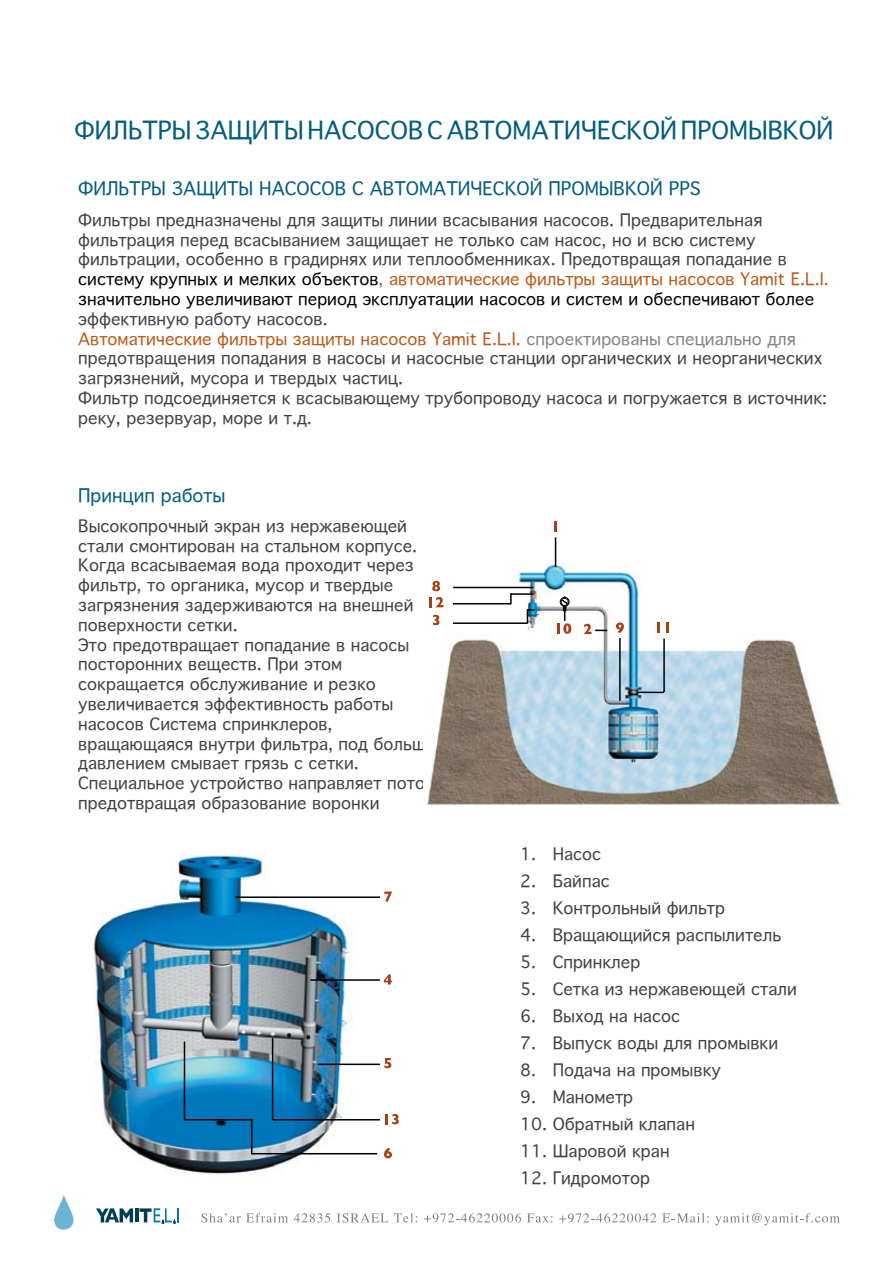
<style>
.page{position:relative;width:893px;height:1263px;background:#fff}
.page>*{position:absolute;margin:0;border:0;box-sizing:border-box;transform-origin:0 0}
.t1{font:24px "Priamoj Prop";color:#005d7e}
.t2{font:18px "Priamoj Prop";color:#005d7e}
.t3{font:16.5px/19.8px "Priamoj Prop";color:#454040}
.s1{color:#000}
.s2{color:#787878}
.s3{color:#be5817}
.s4{color:#898281}
</style>
<div class="page">
<svg style="left:100px;top:1208px;width:666px;height:18px"></svg>
<img style="left:93px;top:852px;width:296px;height:322px">
<hr style="left:236px;top:896px;width:144px;height:2px;background:#000">
<svg style="left:384px;top:891px;width:8px;height:11px"></svg>
<hr style="left:310px;top:979px;width:70px;height:2px;background:#000">
<svg style="left:384px;top:974px;width:8px;height:10px"></svg>
<hr style="left:318px;top:1063px;width:62px;height:2px;background:#000">
<svg style="left:384px;top:1058px;width:7px;height:10px"></svg>
<hr style="left:273px;top:1119px;width:107px;height:1px;background:#000">
<hr style="left:272px;top:1038px;width:1px;height:82px;background:#000">
<svg style="left:385px;top:1114px;width:14px;height:10px"></svg>
<hr style="left:184px;top:1041px;width:1px;height:78px;background:#000">
<hr style="left:184px;top:1119px;width:68px;height:1px;background:#000">
<hr style="left:251px;top:1120px;width:1px;height:34px;background:#000">
<hr style="left:252px;top:1153px;width:125px;height:1px;background:#000">
<svg style="left:384px;top:1148px;width:8px;height:10px"></svg>
<img style="left:426px;top:563px;width:414px;height:243px">
<hr style="left:453px;top:587px;width:80px;height:1px;background:#000">
<svg style="left:432px;top:581px;width:8px;height:10px"></svg>
<svg style="left:527px;top:609px;width:8px;height:15px"></svg>
<hr style="left:453px;top:622px;width:74px;height:2px;background:#000">
<svg style="left:433px;top:615px;width:6px;height:10px"></svg>
<svg style="left:584px;top:624px;width:23px;height:10px"></svg>
<hr style="left:639px;top:691px;width:25px;height:2px;background:#000">
<hr style="left:663px;top:638px;width:2px;height:54px;background:#000">
<svg style="left:658px;top:623px;width:2px;height:10px"></svg>
<svg style="left:666px;top:623px;width:3px;height:10px"></svg>
<hr style="left:619px;top:638px;width:2px;height:63px;background:#000">
<svg style="left:616px;top:622px;width:8px;height:11px"></svg>
<hr style="left:510px;top:593px;width:23px;height:2px;background:#000">
<svg style="left:510px;top:595px;width:2px;height:9px"></svg>
<hr style="left:453px;top:603px;width:58px;height:1px;background:#000">
<svg style="left:429px;top:597px;width:14px;height:10px"></svg>
<svg style="left:554px;top:521px;width:3px;height:10px"></svg>
<hr style="left:555px;top:537px;width:1px;height:30px;background:#000">
<svg style="left:557px;top:596px;width:14px;height:38px"></svg>
<svg style="left:54px;top:1195px;width:20px;height:35px"></svg>
<svg style="left:96px;top:1208px;width:37px;height:14px"></svg>
<hr style="left:135px;top:1208px;width:4px;height:14px;background:#003b54">
<svg style="left:140px;top:1208px;width:39px;height:16px"></svg>
<svg style="left:201px;top:1213px;width:87px;height:9px"></svg>
<svg style="left:294px;top:1213px;width:36px;height:9px"></svg>
<svg style="left:337px;top:1213px;width:51px;height:9px"></svg>
<svg style="left:394px;top:1213px;width:23px;height:9px"></svg>
<svg style="left:424px;top:1213px;width:97px;height:10px"></svg>
<svg style="left:527px;top:1213px;width:25px;height:9px"></svg>
<svg style="left:559px;top:1213px;width:97px;height:10px"></svg>
<svg style="left:662px;top:1213px;width:47px;height:9px"></svg>
<svg style="left:715px;top:1213px;width:125px;height:12px"></svg>
<h1 class="t1" style="left:74px;top:115px;width:760px">ФИЛЬТРЫ ЗАЩИТЫ НАСОСОВ С АВТОМАТИЧЕСКОЙ ПРОМЫВКОЙ</h1>
<p class="t2" style="left:78px;top:177px;width:624px">ФИЛЬТРЫ ЗАЩИТЫ НАСОСОВ С АВТОМАТИЧЕСКОЙ ПРОМЫВКОЙ PPS</p>
<p class="t3" style="left:78px;top:209px;width:752px">Фильтры предназначены для защиты линии всасывания насосов. Предварительная фильтрация перед всасыванием защищает не только сам насос, но и всю систему фильтрации, особенно в градирнях или теплообменниках. Предотвращая попадание в <span class="s1">систему крупных и мелких объектов</span><span class="s2">,</span> <span class="s3">автоматические фильтры защиты насосов Yamit E.L.I. </span><span class="s1">значительно увеличивают период эксплуатации насосов и систем и обеспечивают более</span></p>
<p class="t3" style="left:78px;top:308px;width:750px">эффективную работу насосов.<br><span class="s3">Автоматические фильтры защиты насосов Yamit E.L.I.</span> <span class="s4">спроектированы специально для </span>предотвращения попадания в насосы и насосные станции органических и неорганических загрязнений, мусора и твердых частиц.<br>Фильтр подсоединяется к всасывающему трубопроводу насоса и погружается в источник: реку, резервуар, море и т.д.</p>
<p class="t2" style="left:78px;top:483px;width:149px">Принцип работы</p>
<p class="t3" style="left:78px;top:515px;width:370px">Высокопрочный экран из нержавеющей стали смонтирован на стальном корпусе.<br>Когда всасываемая вода проходит через фильтр, то органика, мусор и твердые загрязнения задерживаются на внешней поверхности сетки.<br>Это предотвращает попадание в насосы посторонних веществ. При этом сокращается обслуживание и резко увеличивается эффективность работы насосов Система спринклеров, вращающаяся внутри фильтра, под большим давлением смывает грязь с сетки.<br>Специальное устройство направляет поток, предотвращая образование воронки</p>
<p class="t3" style="left:520px;top:843px;width:82px">1. Насос</p>
<p class="t3" style="left:520px;top:870px;width:91px">2. Байпас</p>
<p class="t3" style="left:520px;top:897px;width:206px">3. Контрольный фильтр</p>
<p class="t3" style="left:520px;top:924px;width:263px">4. Вращающийся распылитель</p>
<p class="t3" style="left:520px;top:951px;width:122px">5. Спринклер</p>
<p class="t3" style="left:520px;top:978px;width:278px">5. Сетка из нержавеющей стали</p>
<p class="t3" style="left:520px;top:1005px;width:161px">6. Выход на насос</p>
<p class="t3" style="left:520px;top:1032px;width:260px">7. Выпуск воды для промывки</p>
<p class="t3" style="left:520px;top:1059px;width:202px">8. Подача на промывку</p>
<p class="t3" style="left:520px;top:1086px;width:114px">9. Манометр</p>
<p class="t3" style="left:520px;top:1113px;width:176px">10. Обратный клапан</p>
<p class="t3" style="left:520px;top:1140px;width:151px">11. Шаровой кран</p>
<p class="t3" style="left:520px;top:1167px;width:131px">12. Гидромотор</p>
</div>
